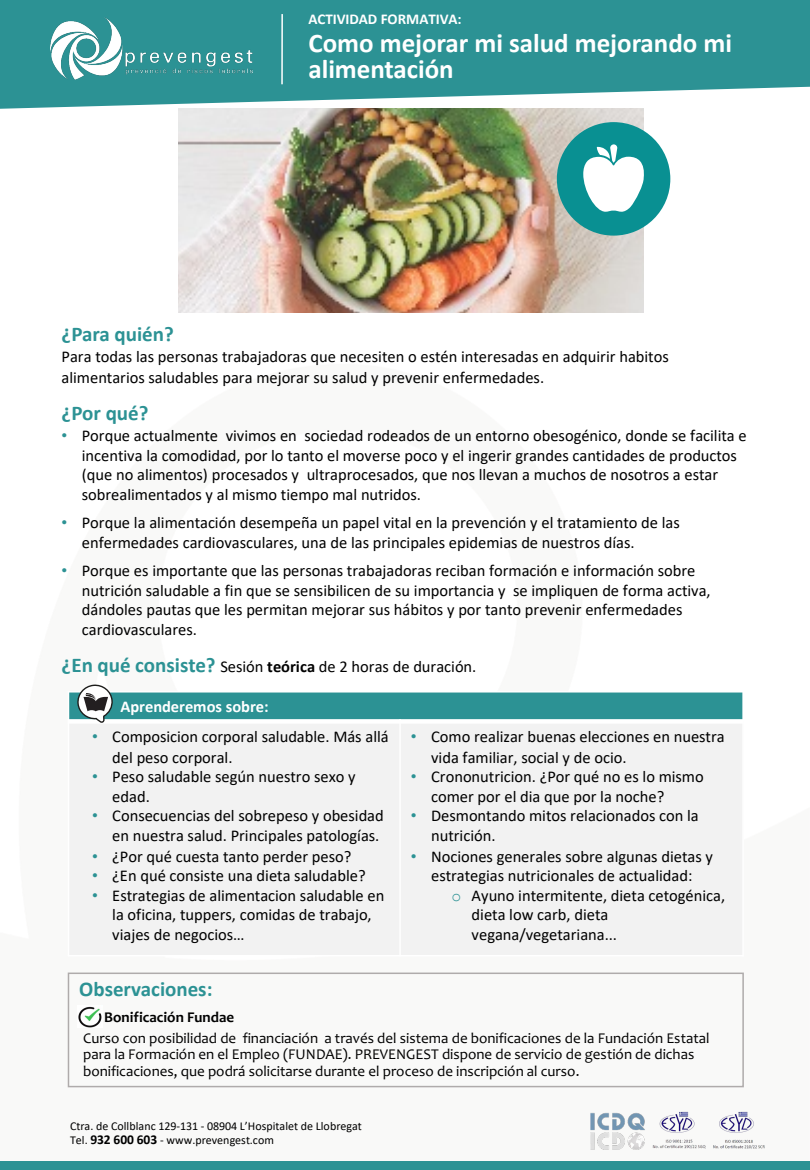
<style>
.page{position:relative;width:810px;height:1170px;background:#fff}
.page>*{position:absolute;margin:0;border:0;box-sizing:border-box;transform-origin:0 0}
.t1{font:700 27px/25.5px "Calibri";color:#fff}
.t2{font:700 21px "Calibri";color:#2c9294}
.t3{font:16.5px/19.5px "Calibri";color:#000}
.t4{font:700 16.5px "Calibri";letter-spacing:-.005em;color:#fff}
.t5{font:15px/16.4px "Candara";color:#000}
.t6{font:700 15px "Calibri";letter-spacing:-.005em;color:#fff}
.t7{font:700 15px "Candara";color:#000}
.t8{font:12px/14.7px "Calibri";color:#000}
.s1{font-family:"Arial";color:#2c9294}
.s2{font-weight:700;font-size:21px;color:#2c9294}
.s3{font-weight:700}
.s4{font-family:"Courier New";color:#2c9294}
.s5{font-weight:700;font-size:13.5px}
</style>
<div class="page">
<img style="left:178px;top:109px;width:465px;height:203px">
<svg style="left:0;top:0;width:810px;height:109px;background:#459ea0"></svg>
<hr style="left:281px;top:14px;width:2px;height:70px;background:#fff">
<img style="left:51px;top:17px;width:202px;height:63px">
<div style="left:0;top:1161px;width:810px;height:9px;background:#2c9294"></div>
<img style="left:590px;top:1111px;width:175px;height:39px">
<div style="left:68px;top:692px;width:675px;height:29px;background:#2c9294"></div>
<div style="left:68px;top:721px;width:332px;height:235px;background:#f2f2f2"></div>
<div style="left:400px;top:721px;width:343px;height:235px;background:#f2f2f2"></div>
<hr style="left:399px;top:719px;width:2px;height:237px;background:#fff">
<div style="left:68px;top:719px;width:676px;height:5px;background:#fff"></div>
<hr style="left:68px;top:691px;width:1px;height:265px;background:#fff">
<hr style="left:742px;top:691px;width:2px;height:265px;background:#fff">
<hr style="left:68px;top:691px;width:676px;height:2px;background:#fff">
<hr style="left:68px;top:955px;width:676px;height:1px;background:#fff">
<svg style="left:77px;top:685px;width:36px;height:38px"></svg>
<div style="left:557px;top:122px;width:113px;height:114px;background:#099092;border-radius:50%"></div>
<svg style="left:583px;top:144px;width:61px;height:68px"></svg>
<div style="left:68px;top:973px;width:676px;height:114px;border:2px solid #afabab"></div>
<img style="left:78px;top:1006px;width:24px;height:21px">
<p class="t6" style="left:309px;top:9px;width:155px">ACTIVIDAD FORMATIVA:</p>
<h1 class="t1" style="left:309px;top:30px;width:425px">Como mejorar mi salud mejorando mi alimentación</h1>
<p class="t2" style="left:62px;top:321px;width:114px">¿Para quién?</p>
<p class="t3" style="left:62px;top:346px;width:609px;line-height:20.9px">Para todas las personas trabajadoras que necesiten o estén interesadas en adquirir habitos alimentarios saludables para mejorar su salud y prevenir enfermedades.</p>
<p class="t2" style="left:62px;top:400px;width:88px">¿Por qué?</p>
<p class="t3" style="left:82px;top:426px;width:666px;text-indent:-20px"><span class="s1">•</span> Porque actualmente vivimos en sociedad rodeados de un entorno obesogénico, donde se facilita e incentiva la comodidad, por lo tanto el moverse poco y el ingerir grandes cantidades de productos (que no alimentos) procesados y ultraprocesados, que nos llevan a muchos de nosotros a estar sobrealimentados y al mismo tiempo mal nutridos.</p>
<p class="t3" style="left:82px;top:513px;width:600px;text-indent:-20px"><span class="s1">•</span> Porque la alimentación desempeña un papel vital en la prevención y el tratamiento de las enfermedades cardiovasculares, una de las principales epidemias de nuestros días.</p>
<p class="t3" style="left:82px;top:561px;width:630px;text-indent:-20px"><span class="s1">•</span> Porque es importante que las personas trabajadoras reciban formación e información sobre nutrición saludable a fin que se sensibilicen de su importancia y se impliquen de forma activa, dándoles pautas que les permitan mejorar sus hábitos y por tanto prevenir enfermedades cardiovasculares.</p>
<p class="t3" style="left:62px;top:657px;width:416px"><span class="s2">¿En qué consiste?</span> Sesión <span class="s3">teórica</span> de 2 horas de duración.</p>
<p class="t4" style="left:121px;top:696px;width:150px">Aprenderemos sobre:</p>
<p class="t3" style="left:112px;top:726px;width:278px;line-height:20.9px;text-indent:-20px"><span class="s1">•</span> Composicion corporal saludable. Más allá del peso corporal.</p>
<p class="t3" style="left:112px;top:767px;width:245px;text-indent:-20px"><span class="s1">•</span> Peso saludable según nuestro sexo y edad.</p>
<p class="t3" style="left:92px;top:806px;width:293px;text-align:right"><span class="s1">•</span> Consecuencias del sobrepeso y obesidad en nuestra salud. Principales patologías.</p>
<p class="t3" style="left:92px;top:846px;width:261px"><span class="s1">•</span> ¿Por qué cuesta tanto perder peso?</p>
<p class="t3" style="left:92px;top:866px;width:275px"><span class="s1">•</span> ¿En qué consiste una dieta saludable?</p>
<p class="t3" style="left:112px;top:885px;width:274px;text-indent:-20px"><span class="s1">•</span> Estrategias de alimentacion saludable en la oficina, tuppers, comidas de trabajo, viajes de negocios…</p>
<p class="t3" style="left:431px;top:726px;width:295px;line-height:20.9px;text-indent:-20px"><span class="s1">•</span> Como realizar buenas elecciones en nuestra vida familiar, social y de ocio.</p>
<p class="t3" style="left:431px;top:767px;width:274px;text-indent:-20px"><span class="s1">•</span> Crononutricion. ¿Por qué no es lo mismo comer por el dia que por la noche?</p>
<p class="t3" style="left:431px;top:806px;width:269px;text-indent:-20px"><span class="s1">•</span> Desmontando mitos relacionados con la nutrición.</p>
<p class="t3" style="left:411px;top:846px;width:304px;text-align:center"><span class="s1">•</span> Nociones generales sobre algunas dietas y estrategias nutricionales de actualidad:</p>
<p class="t3" style="left:472px;top:885px;width:255px;text-indent:-20px"><span class="s4">o</span> Ayuno intermitente, dieta cetogénica, dieta low carb, dieta vegana/vegetariana...</p>
<p class="t2" style="left:79px;top:976px;width:135px">Observaciones:</p>
<p class="t7" style="left:104px;top:1011px;width:131px">Bonificación Fundae</p>
<p class="t5" style="left:83px;top:1031px;width:628px">Curso con posibilidad de financiación a través del sistema de bonificaciones de la Fundación Estatal para la Formación en el Empleo (FUNDAE). PREVENGEST dispone de servicio de gestión de dichas bonificaciones, que podrá solicitarse durante el proceso de inscripción al curso.</p>
<p class="t8" style="left:70px;top:1118px;width:293px">Ctra. de Collblanc 129-131 - 08904 L’Hospitalet de Llobregat<br>Tel. <span class="s5">932 600 603</span> - www.prevengest.com</p>
</div>
